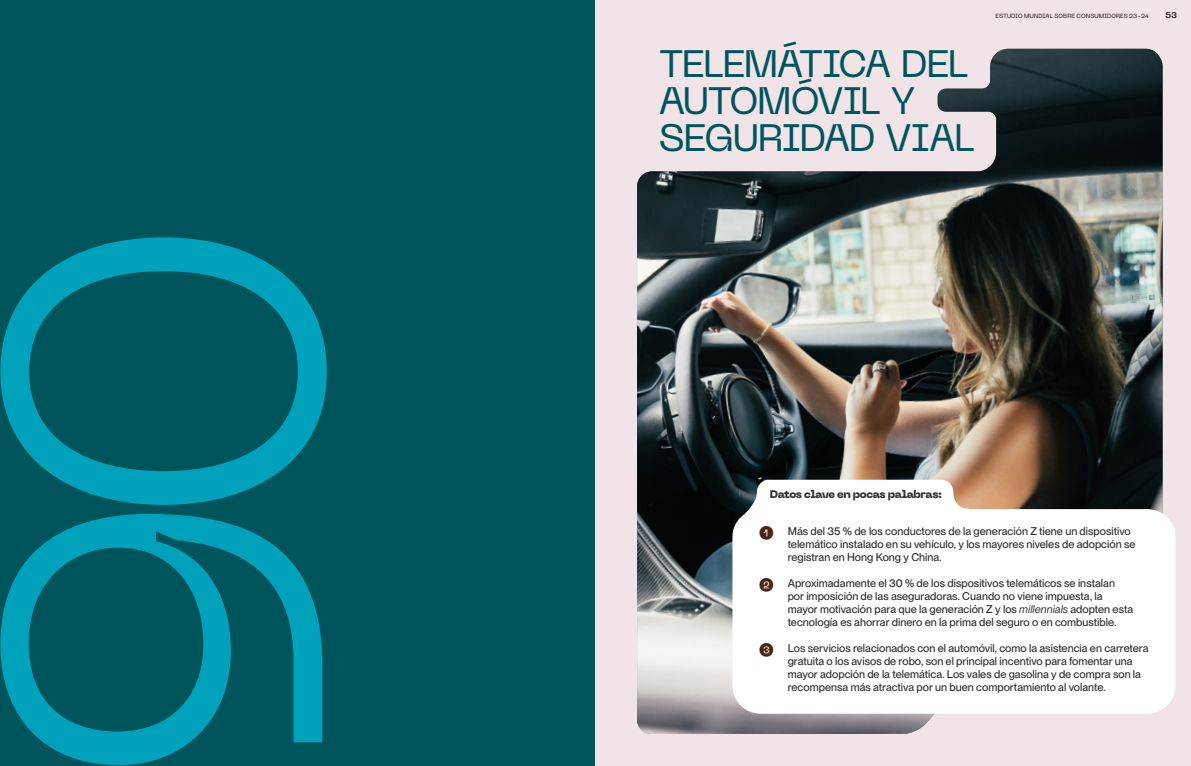
<style>
.page{position:relative;width:1191px;height:766px;background:#fff}
.page>*{position:absolute;margin:0;border:0;box-sizing:border-box;transform-origin:0 0}
.Medium_Header{font:300 450px "PP Neue Machina Inktrap";color:#00a1ba}
.Medium_Header-2{font:38px/37px "PP Neue Machina Inktrap";letter-spacing:-.045em;color:#00545c}
.Medium_Header-3{font:14px "PP Neue Machina Inktrap";color:#4a2314}
.Medium_Header-4{font:500 11px/13px "PP Neue Montreal";color:#333}
.Medium_Header-5{font:800 11px "PP Neue Machina Inktrap";letter-spacing:-.035em;color:#333}
.t1{font:8px "PP Neue Machina Inktrap";color:#231f20}
.t2{font:6px "PP Neue Machina Inktrap";color:#231f20}
.s1{font-weight:400;font-style:italic}
</style>
<div class="page">
<div style="left:0;top:0;width:595px;height:765px;background:#00545c"></div>
<div style="left:595px;top:0;width:596px;height:765px;background:#f0e4e8"></div>
<img style="left:637px;top:49px;width:525px;height:684px">
<div style="left:732px;top:509px;width:443px;height:204px;background:#fff;border-radius:28px"></div>
<svg style="left:744px;top:486px;width:235px;height:29px"></svg>
<div style="left:757px;top:479px;width:196px;height:25px;background:#fff;border-radius:12px"></div>
<p class="Medium_Header" style="left:447px;top:209px;width:586px;rotate:90deg">06</p>
<p class="Medium_Header-2" style="left:658px;top:44px;width:311px">TELEMÁTICA DEL<br>AUTOMÓVIL Y</p>
<p class="Medium_Header-2" style="left:658px;top:118px;width:317px">SEGURIDAD VIAL</p>
<p class="t2" style="left:995px;top:12px;width:155px">ESTUDIO MUNDIAL SOBRE CONSUMIDORES 23-24</p>
<p class="t1" style="left:1165px;top:10px;width:13px">53</p>
<p class="Medium_Header-5" style="left:770px;top:486px;width:174px">Datos clave en pocas palabras:</p>
<p class="Medium_Header-3" style="left:759px;top:523px;width:17px">❶</p>
<p class="Medium_Header-3" style="left:759px;top:575px;width:17px">❷</p>
<p class="Medium_Header-3" style="left:759px;top:640px;width:17px">❸</p>
<p class="Medium_Header-4" style="left:787px;top:524px;width:349px">Más del 35 % de los conductores de la generación Z tiene un dispositivo telemático instalado en su vehículo, y los mayores niveles de adopción se registran en Hong Kong y China.</p>
<p class="Medium_Header-4" style="left:787px;top:576px;width:347px">Aproximadamente el 30 % de los dispositivos telemáticos se instalan por imposición de las aseguradoras. Cuando no viene impuesta, la mayor motivación para que la generación Z y los <span class="s1">millennials</span> adopten esta tecnología es ahorrar dinero en la prima del seguro o en combustible.</p>
<p class="Medium_Header-4" style="left:787px;top:641px;width:362px">Los servicios relacionados con el automóvil, como la asistencia en carretera gratuita o los avisos de robo, son el principal incentivo para fomentar una mayor adopción de la telemática. Los vales de gasolina y de compra son la recompensa más atractiva por un buen comportamiento al volante.</p>
</div>
